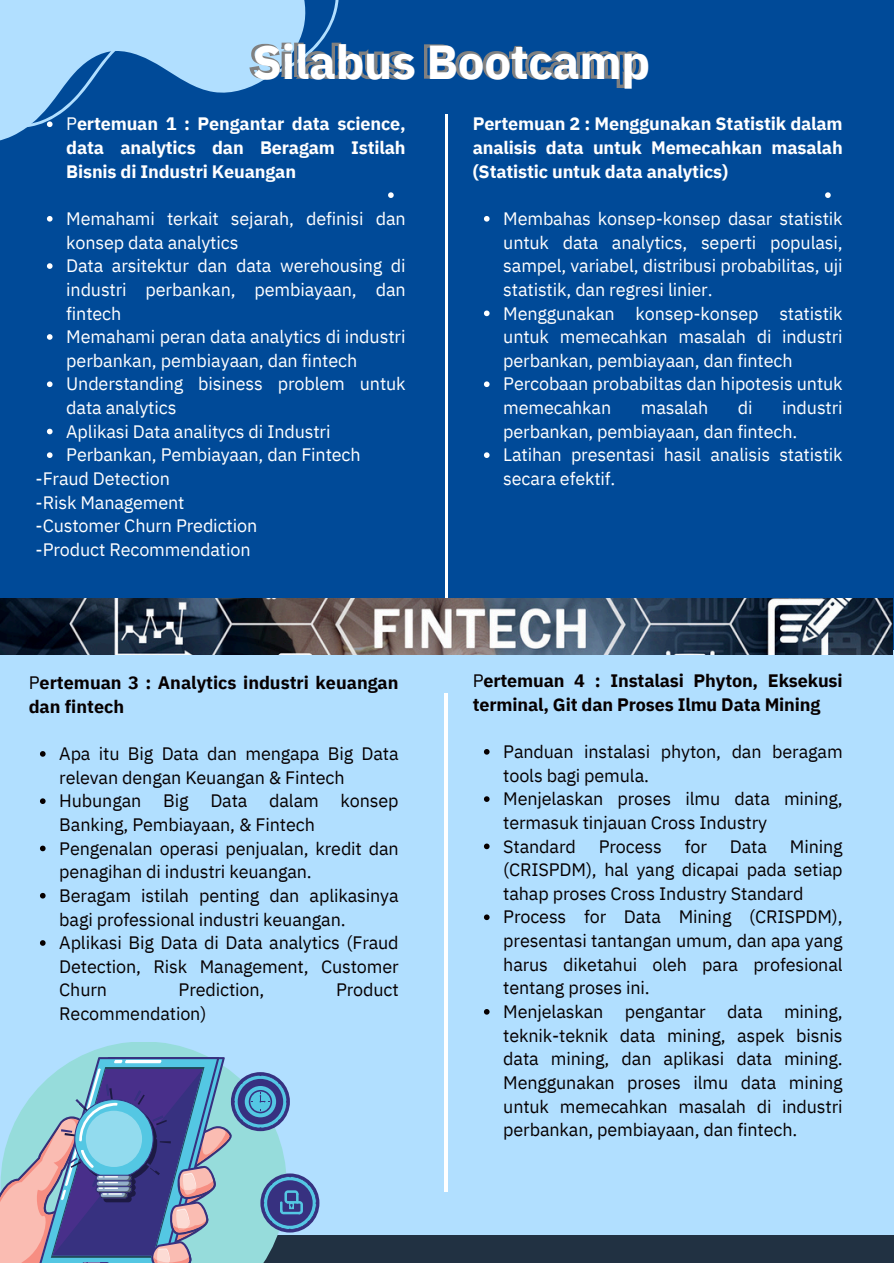
<style>
.page{position:relative;width:894px;height:1264px;background:#fff}
.page>*{position:absolute;margin:0;border:0;box-sizing:border-box;transform-origin:0 0}
.t1{font:700 47.55px "IBM Plex Sans";letter-spacing:-.01em;color:#fff}
.t2{font:18px/23.7px "IBM Plex Sans";letter-spacing:-.01em;color:#060000}
.t3{font:18px/23.7px "IBM Plex Sans";letter-spacing:-.01em;color:#fff}
.t4{font:700 18px/23.7px "IBM Plex Sans";letter-spacing:-.01em;color:#fff;text-align:justify}
.t5{font:700 18px/23.7px "IBM Plex Sans";letter-spacing:-.01em;color:#060000}
.s1{font-weight:400}
</style>
<div class="page">
<div style="left:0;top:1233px;width:892px;height:29px;background:#213142"></div>
<div style="left:0;top:0;width:892px;height:650px;background:#004a98"></div>
<hr style="left:445px;top:114px;width:2px;height:498px;background:#fff">
<div style="left:0;top:650px;width:892px;height:584px;background:#b1dfff"></div>
<hr style="left:445px;top:693px;width:2px;height:498px;background:#fff">
<img style="left:0;top:598px;width:892px;height:56px">
<svg style="left:79px;top:1042px;width:129px;height:15px;fill:#96dcdb"></svg>
<svg style="left:0;top:1057px;width:317px;height:206px;background:#7e9bbb"></svg>
<svg style="left:40px;top:751px;width:6px;height:6px"></svg>
<svg style="left:40px;top:798px;width:6px;height:6px"></svg>
<svg style="left:40px;top:845px;width:6px;height:7px"></svg>
<svg style="left:40px;top:892px;width:6px;height:6px"></svg>
<svg style="left:40px;top:940px;width:6px;height:5px"></svg>
<svg style="left:0;top:0;width:643px;height:143px"></svg>
<svg style="left:388px;top:192px;width:5px;height:6px"></svg>
<svg style="left:47px;top:216px;width:6px;height:6px"></svg>
<svg style="left:47px;top:263px;width:6px;height:6px"></svg>
<svg style="left:47px;top:334px;width:6px;height:6px"></svg>
<svg style="left:47px;top:381px;width:6px;height:6px"></svg>
<svg style="left:47px;top:429px;width:6px;height:5px"></svg>
<svg style="left:47px;top:452px;width:6px;height:6px"></svg>
<svg style="left:484px;top:749px;width:6px;height:6px"></svg>
<svg style="left:484px;top:796px;width:6px;height:6px"></svg>
<svg style="left:484px;top:843px;width:5px;height:6px"></svg>
<svg style="left:484px;top:914px;width:5px;height:6px"></svg>
<svg style="left:484px;top:1009px;width:5px;height:5px"></svg>
<svg style="left:825px;top:192px;width:5px;height:6px"></svg>
<svg style="left:484px;top:216px;width:5px;height:6px"></svg>
<svg style="left:484px;top:310px;width:5px;height:6px"></svg>
<svg style="left:484px;top:381px;width:5px;height:6px"></svg>
<svg style="left:484px;top:452px;width:5px;height:6px"></svg>
<p class="t1" style="left:252px;top:30px;width:399px">Silabus Bootcamp</p>
<p class="t4" style="left:66px;top:112px;width:341px"><span class="s1">P</span>ertemuan 1 : Pengantar data science, data analytics dan Beragam Istilah Bisnis di Industri Keuangan</p>
<p class="t3" style="left:66px;top:206px;width:341px">Memahami terkait sejarah, definisi dan konsep data analytics</p>
<p class="t3" style="left:66px;top:254px;width:341px;text-align:justify">Data arsitektur dan data werehousing di industri perbankan, pembiayaan, dan fintech</p>
<p class="t3" style="left:66px;top:324px;width:341px">Memahami peran data analytics di industri perbankan, pembiayaan, dan fintech</p>
<p class="t3" style="left:66px;top:372px;width:341px">Understanding bisiness problem untuk data analytics</p>
<p class="t3" style="left:66px;top:419px;width:266px">Aplikasi Data analitycs di Industri</p>
<h2 class="t3" style="left:66px;top:443px;width:296px">Perbankan, Pembiayaan, dan Fintech</h2>
<p class="t3" style="left:36px;top:466px;width:136px">-Fraud Detection</p>
<p class="t3" style="left:36px;top:490px;width:150px">-Risk Management</p>
<p class="t3" style="left:36px;top:513px;width:223px">-Customer Churn Prediction</p>
<p class="t3" style="left:36px;top:537px;width:216px">-Product Recommendation</p>
<h1 class="t5" style="left:29px;top:670px;width:371px"><span class="s1">P</span>ertemuan 3 : Analytics industri keuangan dan fintech</h1>
<p class="t2" style="left:59px;top:741px;width:341px">Apa itu Big Data dan mengapa Big Data relevan dengan Keuangan &amp; Fintech</p>
<p class="t2" style="left:59px;top:788px;width:341px">Hubungan Big Data dalam konsep<br>Banking, Pembiayaan, &amp; Fintech</p>
<p class="t2" style="left:59px;top:836px;width:341px">Pengenalan operasi penjualan, kredit dan penagihan di industri keuangan.</p>
<p class="t2" style="left:59px;top:883px;width:341px">Beragam istilah penting dan aplikasinya bagi professional industri keuangan.</p>
<p class="t2" style="left:59px;top:930px;width:341px;text-align:justify">Aplikasi Big Data di Data analytics (Fraud Detection, Risk Management, Customer Churn</p>
<p class="t2" style="left:179px;top:977px;width:87px">Prediction,</p>
<p class="t2" style="left:336px;top:977px;width:64px">Product</p>
<p class="t2" style="left:59px;top:1001px;width:148px">Recommendation)</p>
<p class="t4" style="left:472px;top:112px;width:371px">Pertemuan 2 : Menggunakan Statistik dalam analisis data untuk Memecahkan masalah (Statistic untuk data analytics)</p>
<p class="t3" style="left:503px;top:206px;width:341px;text-align:justify">Membahas konsep-konsep dasar statistik untuk data analytics, seperti populasi, sampel, variabel, distribusi probabilitas, uji statistik, dan regresi linier.</p>
<p class="t3" style="left:503px;top:301px;width:341px;text-align:justify">Menggunakan konsep-konsep statistik untuk memecahkan masalah di industri perbankan, pembiayaan, dan fintech</p>
<p class="t3" style="left:503px;top:372px;width:341px">Percobaan probabiltas dan hipotesis untuk memecahkan</p>
<p class="t3" style="left:503px;top:395px;width:341px;text-indent:279px">industri perbankan, pembiayaan, dan fintech.</p>
<p class="t3" style="left:503px;top:443px;width:341px">Latihan presentasi hasil analisis statistik secara efektif.</p>
<p class="t3" style="left:640px;top:395px;width:69px">masalah</p>
<p class="t3" style="left:737px;top:395px;width:16px">di</p>
<p class="t5" style="left:472px;top:668px;width:371px"><span class="s1">P</span>ertemuan 4 : Instalasi Phyton, Eksekusi terminal, Git dan Proses Ilmu Data Mining</p>
<p class="t2" style="left:503px;top:739px;width:341px">Panduan instalasi phyton, dan beragam tools bagi pemula.</p>
<p class="t2" style="left:503px;top:786px;width:341px">Menjelaskan proses ilmu data mining, termasuk tinjauan Cross Industry</p>
<p class="t2" style="left:503px;top:834px;width:74px">Standard</p>
<p class="t2" style="left:598px;top:834px;width:65px">Process</p>
<p class="t2" style="left:684px;top:834px;width:24px">for</p>
<p class="t2" style="left:729px;top:834px;width:39px">Data</p>
<p class="t2" style="left:503px;top:834px;width:341px;text-align:justify;text-indent:286px">Mining (CRISPDM), hal yang dicapai pada setiap tahap proses Cross Industry Standard</p>
<p class="t2" style="left:503px;top:904px;width:341px;text-align:justify">Process for Data Mining (CRISPDM), presentasi tantangan umum, dan apa yang harus diketahui oleh para profesional tentang proses ini.</p>
<p class="t2" style="left:503px;top:999px;width:341px;text-align:justify">Menjelaskan pengantar data mining, teknik-teknik data mining, aspek bisnis data mining, dan aplikasi data mining.<br>Menggunakan proses ilmu data mining untuk memecahkan masalah di industri perbankan, pembiayaan, dan fintech.</p>
</div>
